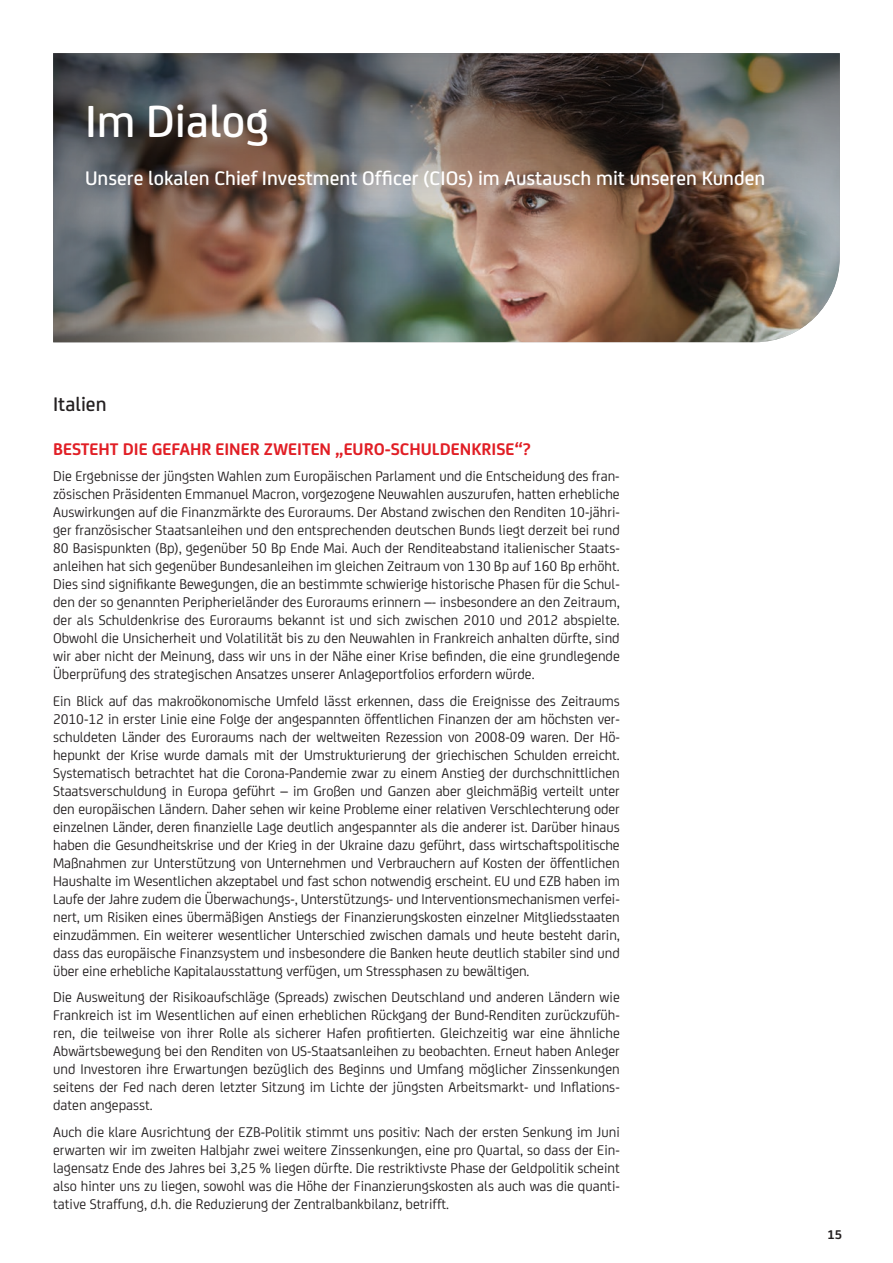
<style>
.page{position:relative;width:893px;height:1263px;background:#fff}
.page>*{position:absolute;margin:0;border:0;box-sizing:border-box;transform-origin:0 0}
.t1{font:500 48px "Uni Credit";color:#fff}
.t2{font:500 21px "Uni Credit";color:#fff}
.t3{font:500 21px "Uni Credit";color:#231f20}
.t4{font:700 18px "Uni Credit";color:#e11e25}
.t5{font:15px/18px "Uni Credit";color:#231f20;text-align:justify}
.t6{font:700 13.5px "Uni Credit";color:#231f20}
</style>
<div class="page">
<div style="left:52px;top:50px;width:789px;height:293px;background:#231f20;opacity:.6"></div>
<h1 class="t1" style="left:85px;top:86px;width:185px">Im Dialog</h1>
<h2 class="t2" style="left:85px;top:163px;width:682px">Unsere lokalen Chief Investment Officer (CIOs) im Austausch mit unseren Kunden</h2>
<h2 class="t3" style="left:53px;top:389px;width:55px">Italien</h2>
<p class="t4" style="left:53px;top:435px;width:479px">BESTEHT DIE GEFAHR EINER ZWEITEN „EURO-SCHULDENKRISE“?</p>
<p class="t5" style="left:53px;top:466px;width:568px">Die Ergebnisse der jüngsten Wahlen zum Europäischen Parlament und die Entscheidung des fran&shy;zösischen Präsidenten Emmanuel Macron, vorgezogene Neuwahlen auszurufen, hatten erhebliche Auswirkungen auf die Finanzmärkte des Euroraums. Der Abstand zwischen den Renditen 10-jähri&shy;ger französischer Staatsanleihen und den entsprechenden deutschen Bunds liegt derzeit bei rund 80 Basispunkten (Bp), gegenüber 50 Bp Ende Mai. Auch der Renditeabstand italienischer Staats&shy;anleihen hat sich gegenüber Bundesanleihen im gleichen Zeitraum von 130 Bp auf 160 Bp erhöht.<br>Dies sind signifikante Bewegungen, die an bestimmte schwierige historische Phasen für die Schul&shy;den der so genannten Peripherieländer des Euroraums erinnern –- insbesondere an den Zeitraum, der als Schuldenkrise des Euroraums bekannt ist und sich zwischen 2010 und 2012 abspielte.<br>Obwohl die Unsicherheit und Volatilität bis zu den Neuwahlen in Frankreich anhalten dürfte, sind wir aber nicht der Meinung, dass wir uns in der Nähe einer Krise befinden, die eine grundlegende Überprüfung des strategischen Ansatzes unserer Anlageportfolios erfordern würde.</p>
<p class="t5" style="left:53px;top:691px;width:568px">Ein Blick auf das makroökonomische Umfeld lässt erkennen, dass die Ereignisse des Zeitraums 2010-12 in erster Linie eine Folge der angespannten öffentlichen Finanzen der am höchsten ver&shy;schuldeten Länder des Euroraums nach der weltweiten Rezession von 2008-09 waren. Der Hö&shy;hepunkt der Krise wurde damals mit der Umstrukturierung der griechischen Schulden erreicht.<br>Systematisch betrachtet hat die Corona-Pandemie zwar zu einem Anstieg der durchschnittlichen Staatsverschuldung in Europa geführt – im Großen und Ganzen aber gleichmäßig verteilt unter den europäischen Ländern. Daher sehen wir keine Probleme einer relativen Verschlechterung oder einzelnen Länder, deren finanzielle Lage deutlich angespannter als die anderer ist. Darüber hinaus haben die Gesundheitskrise und der Krieg in der Ukraine dazu geführt, dass wirtschaftspolitische Maßnahmen zur Unterstützung von Unternehmen und Verbrauchern auf Kosten der öffentlichen Haushalte im Wesentlichen akzeptabel und fast schon notwendig erscheint. EU und EZB haben im Laufe der Jahre zudem die Überwachungs-, Unterstützungs- und Interventionsmechanismen verfei&shy;nert, um Risiken eines übermäßigen Anstiegs der Finanzierungskosten einzelner Mitgliedsstaaten einzudämmen. Ein weiterer wesentlicher Unterschied zwischen damals und heute besteht darin, dass das europäische Finanzsystem und insbesondere die Banken heute deutlich stabiler sind und über eine erhebliche Kapitalausstattung verfügen, um Stressphasen zu bewältigen.</p>
<p class="t5" style="left:53px;top:987px;width:568px">Die Ausweitung der Risikoaufschläge (Spreads) zwischen Deutschland und anderen Ländern wie Frankreich ist im Wesentlichen auf einen erheblichen Rückgang der Bund-Renditen zurückzufüh&shy;ren, die teilweise von ihrer Rolle als sicherer Hafen profitierten. Gleichzeitig war eine ähnliche Abwärtsbewegung bei den Renditen von US-Staatsanleihen zu beobachten. Erneut haben Anleger und Investoren ihre Erwartungen bezüglich des Beginns und Umfang möglicher Zinssenkungen seitens der Fed nach deren letzter Sitzung im Lichte der jüngsten Arbeitsmarkt- und Inflations&shy;daten angepasst.</p>
<p class="t5" style="left:53px;top:1122px;width:568px">Auch die klare Ausrichtung der EZB-Politik stimmt uns positiv: Nach der ersten Senkung im Juni erwarten wir im zweiten Halbjahr zwei weitere Zinssenkungen, eine pro Quartal, so dass der Ein&shy;lagensatz Ende des Jahres bei 3,25 % liegen dürfte. Die restriktivste Phase der Geldpolitik scheint also hinter uns zu liegen, sowohl was die Höhe der Finanzierungskosten als auch was die quanti&shy;tative Straffung, d.h. die Reduzierung der Zentralbankbilanz, betrifft.</p>
<p class="t6" style="left:827px;top:1224px;width:16px">15</p>
</div>
